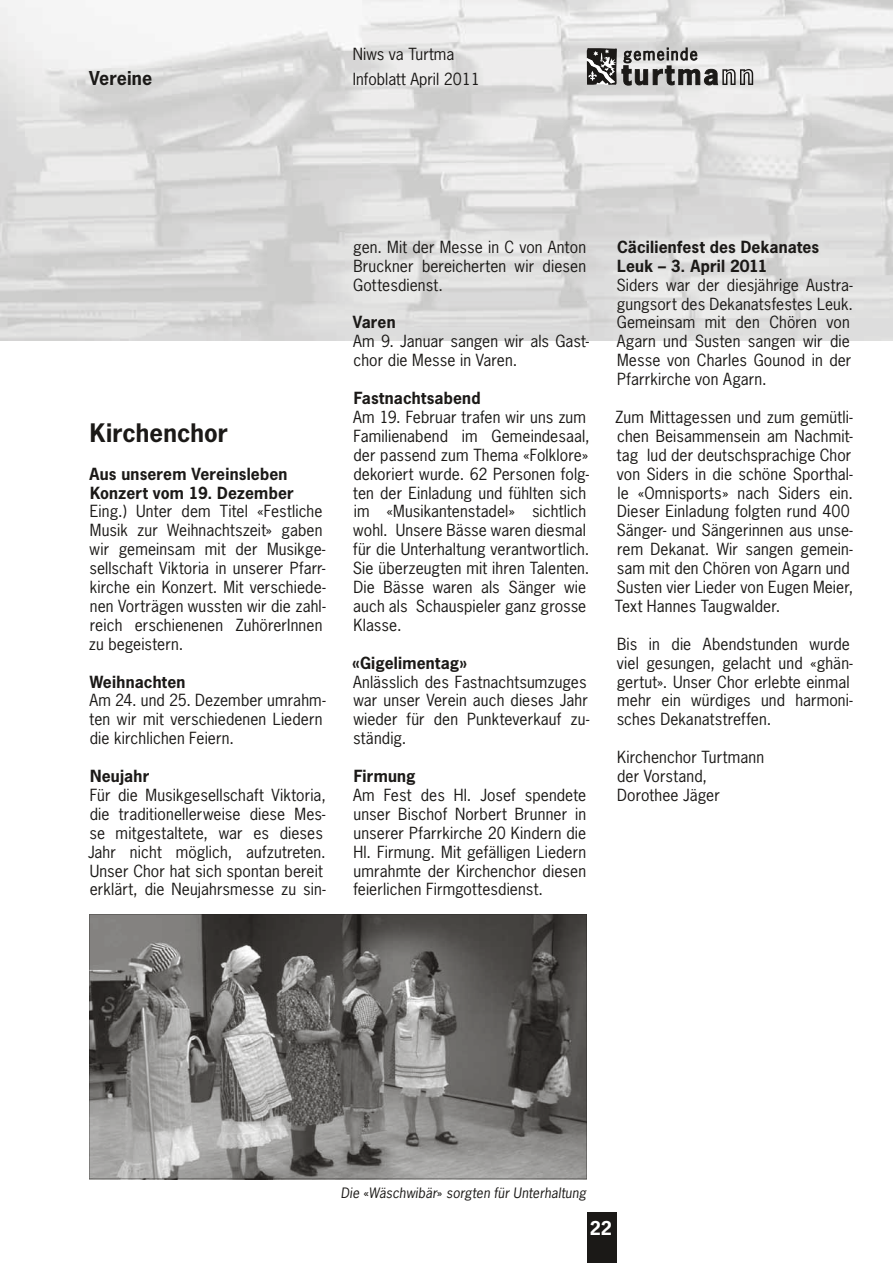
<style>
.page{position:relative;width:893px;height:1263px;background:#fff}
.page>*{position:absolute;margin:0;border:0;box-sizing:border-box;transform-origin:0 0}
.t1{font:700 24px "News Gothic";letter-spacing:.005em;color:#1b1917}
.t2{font:700 18px "News Gothic";letter-spacing:.005em;color:#1b1917}
.t3{font:700 18px "News Gothic";color:#fff}
.t4{font:15.75px/18.9px "News Gothic";letter-spacing:.005em;color:#1b1917}
.t5{font:700 15.75px/18.9px "News Gothic";letter-spacing:.01em;color:#1b1917}
.t6{font:italic 13.5px "News Gothic";letter-spacing:.01em;color:#1b1917}
.s1{font-style:normal}
</style>
<div class="page">
<img style="left:0;top:0;width:893px;height:340px">
<div style="left:587px;top:1212px;width:30px;height:51px;background:#1b1917"></div>
<svg style="left:89px;top:914px;width:498px;height:265px;background:#757371"></svg>
<svg style="left:587px;top:47px;width:166px;height:39px;background:#999897"></svg>
<p class="t2" style="left:89px;top:67px;width:64px">Vereine</p>
<p class="t4" style="left:353px;top:41px;width:129px;line-height:25.5px">Niws va Turtma<br>Infoblatt April 2011</p>
<h1 class="t1" style="left:90px;top:417px;width:140px">Kirchenchor</h1>
<p class="t5" style="left:90px;top:464px;width:206px">Aus unserem Vereinsleben<br>Konzert vom 19. Dezember</p>
<p class="t4" style="left:89px;top:502px;width:238px">Eing.) Unter dem Titel «Festliche<br>Musik zur Weihnachtszeit» gaben wir gemeinsam mit der Musikge&shy;sellschaft Viktoria in unserer Pfarr&shy;kirche ein Konzert. Mit verschiede&shy;nen Vorträgen wussten wir die zahl&shy;reich erschienenen ZuhörerInnen zu begeistern.</p>
<p class="t5" style="left:90px;top:672px;width:97px">Weihnachten</p>
<p class="t4" style="left:89px;top:691px;width:238px">Am 24. und 25. Dezember umrahm&shy;ten wir mit verschiedenen Liedern die kirchlichen Feiern.</p>
<p class="t5" style="left:90px;top:766px;width:61px">Neujahr</p>
<p class="t4" style="left:88px;top:785px;width:239px">Für die Musikgesellschaft Viktoria, die traditionellerweise diese Mes&shy;se mitgestaltete, war es dieses Jahr nicht möglich, aufzutreten.<br>Unser Chor hat sich spontan bereit erklärt, die Neujahrsmesse zu sin-</p>
<p class="t4" style="left:353px;top:237px;width:234px;text-align:justify">gen. Mit der Messe in C von Anton Bruckner bereicherten wir diesen Gottesdienst.</p>
<p class="t5" style="left:353px;top:313px;width:44px">Varen</p>
<p class="t4" style="left:353px;top:332px;width:238px">Am 9. Januar sangen wir als Gast&shy;chor die Messe in Varen.</p>
<p class="t5" style="left:354px;top:388px;width:128px">Fastnachtsabend</p>
<p class="t4" style="left:353px;top:407px;width:238px">Am 19. Februar trafen wir uns zum<br>Familienabend im Gemeindesaal, der passend zum Thema «Folklore» dekoriert wurde. 62 Personen folg&shy;ten der Einladung und fühlten sich im «Musikantenstadel» sichtlich wohl. Unsere Bässe waren diesmal für die Unterhaltung verantwortlich.<br>Sie überzeugten mit ihren Talenten.<br>Die Bässe waren als Sänger wie auch als Schauspieler ganz grosse<br>Klasse.</p>
<p class="t5" style="left:352px;top:653px;width:116px">«Gigelimentag»</p>
<p class="t4" style="left:353px;top:672px;width:238px">Anlässlich des Fastnachtsumzuges war unser Verein auch dieses Jahr wieder für den Punkteverkauf zu&shy;ständig.</p>
<p class="t5" style="left:354px;top:766px;width:64px">Firmung</p>
<p class="t4" style="left:353px;top:785px;width:235px;text-align:justify">Am Fest des Hl. Josef spendete unser Bischof Norbert Brunner in unserer Pfarrkirche 20 Kindern die Hl. Firmung. Mit gefälligen Liedern umrahmte der Kirchenchor diesen feierlichen Firmgottesdienst.</p>
<p class="t5" style="left:617px;top:237px;width:204px">Cäcilienfest des Dekanates<br>Leuk – 3. April 2011</p>
<p class="t4" style="left:616px;top:275px;width:238px">Siders war der diesjährige Austra&shy;gungsort des Dekanatsfestes Leuk.<br>Gemeinsam mit den Chören von<br>Agarn und Susten sangen wir die<br>Messe von Charles Gounod in der<br>Pfarrkirche von Agarn.</p>
<p class="t4" style="left:615px;top:407px;width:240px">Zum Mittagessen und zum gemütli&shy;chen Beisammensein am Nachmit&shy;tag lud der deutschsprachige Chor von Siders in die schöne Sporthal&shy;le «Omnisports» nach Siders ein.<br>Dieser Einladung folgten rund 400<br>Sänger- und Sängerinnen aus unse&shy;rem Dekanat. Wir sangen gemein&shy;sam mit den Chören von Agarn und<br>Susten vier Lieder von Eugen Meier,<br>Text Hannes Taugwalder.</p>
<p class="t4" style="left:617px;top:634px;width:238px">Bis in die Abendstunden wurde viel gesungen, gelacht und «ghän&shy;gertut». Unser Chor erlebte einmal mehr ein würdiges und harmoni&shy;sches Dekanatstreffen.</p>
<p class="t4" style="left:617px;top:748px;width:148px">Kirchenchor Turtmann der Vorstand,<br>Dorothee Jäger</p>
<p class="t6" style="left:341px;top:1184px;width:247px">Die <span class="s1">«</span>Wäschwibär<span class="s1">»</span> sorgten für Unterhaltung</p>
<p class="t3" style="left:590px;top:1216px;width:24px">22</p>
</div>
